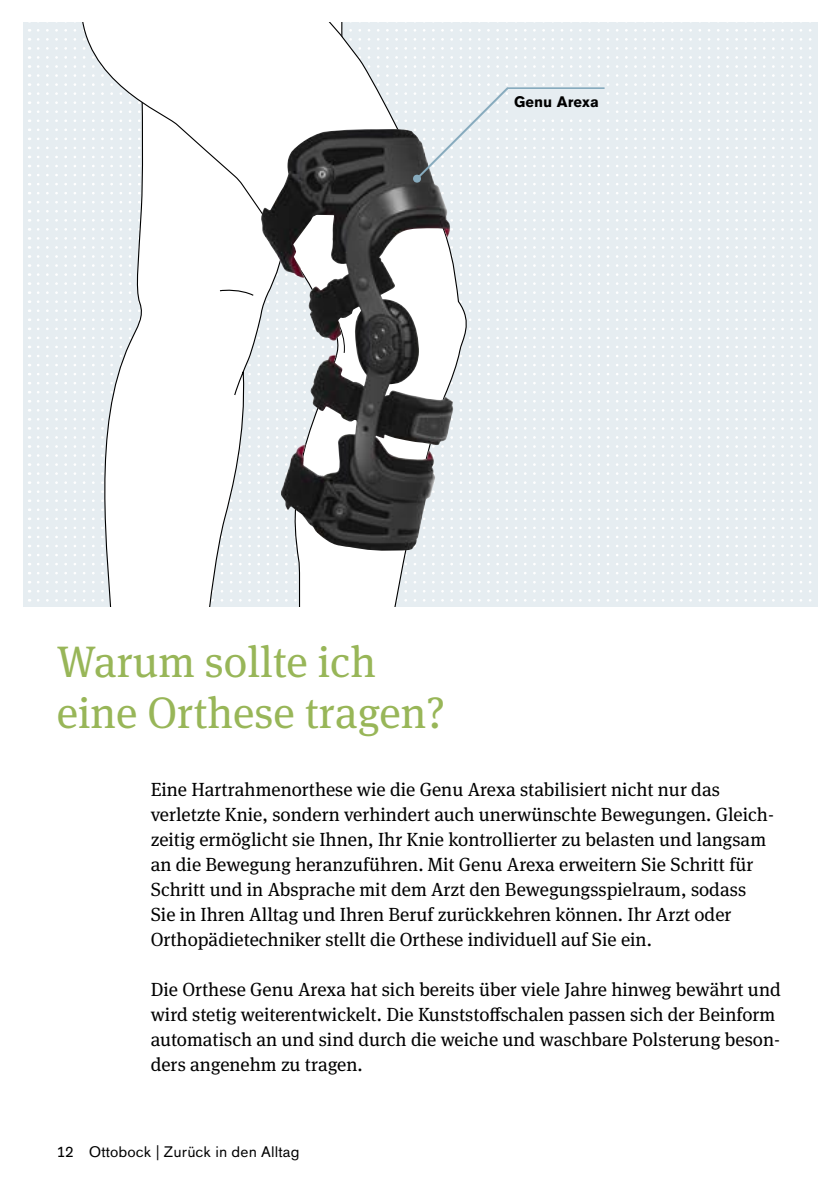
<style>
.page{position:relative;width:840px;height:1191px;background:#fff}
.page>*{position:absolute;margin:0;border:0;box-sizing:border-box;transform-origin:0 0}
.t1{font:44px/51px "OBO Serif";color:#98b658}
.t2{font:19px/25px "OBO Serif";color:#000}
.t3{font:15px "OBO Sans";letter-spacing:.005em;color:#000}
.t4{font:700 15px "OBO Sans";letter-spacing:.005em;color:#000}
</style>
<div class="page">
<div style="left:23px;top:23px;width:793px;height:584px;background:#e6edf1"></div>
<svg style="left:38px;top:56px;width:773px;height:3px"></svg>
<svg style="left:38px;top:65px;width:773px;height:3px"></svg>
<svg style="left:38px;top:74px;width:773px;height:3px"></svg>
<svg style="left:38px;top:192px;width:773px;height:2px"></svg>
<svg style="left:38px;top:201px;width:773px;height:2px"></svg>
<svg style="left:38px;top:210px;width:773px;height:2px"></svg>
<svg style="left:38px;top:219px;width:773px;height:3px"></svg>
<svg style="left:38px;top:228px;width:773px;height:3px"></svg>
<svg style="left:38px;top:237px;width:773px;height:3px"></svg>
<svg style="left:38px;top:246px;width:773px;height:3px"></svg>
<svg style="left:38px;top:255px;width:773px;height:3px"></svg>
<svg style="left:38px;top:264px;width:773px;height:3px"></svg>
<svg style="left:38px;top:273px;width:773px;height:3px"></svg>
<svg style="left:38px;top:309px;width:773px;height:3px"></svg>
<svg style="left:38px;top:364px;width:773px;height:2px"></svg>
<svg style="left:38px;top:373px;width:773px;height:2px"></svg>
<svg style="left:38px;top:382px;width:773px;height:2px"></svg>
<svg style="left:38px;top:391px;width:773px;height:2px"></svg>
<svg style="left:38px;top:400px;width:773px;height:2px"></svg>
<svg style="left:38px;top:409px;width:773px;height:2px"></svg>
<svg style="left:38px;top:418px;width:773px;height:3px"></svg>
<svg style="left:38px;top:427px;width:773px;height:3px"></svg>
<svg style="left:38px;top:436px;width:773px;height:3px"></svg>
<svg style="left:38px;top:445px;width:773px;height:3px"></svg>
<svg style="left:38px;top:454px;width:773px;height:3px"></svg>
<svg style="left:38px;top:463px;width:773px;height:3px"></svg>
<svg style="left:38px;top:472px;width:773px;height:3px"></svg>
<svg style="left:38px;top:481px;width:773px;height:3px"></svg>
<svg style="left:38px;top:490px;width:773px;height:3px"></svg>
<svg style="left:38px;top:499px;width:773px;height:3px"></svg>
<svg style="left:38px;top:509px;width:773px;height:2px"></svg>
<svg style="left:38px;top:518px;width:773px;height:2px"></svg>
<svg style="left:38px;top:527px;width:773px;height:2px"></svg>
<svg style="left:38px;top:536px;width:773px;height:2px"></svg>
<svg style="left:38px;top:545px;width:773px;height:2px"></svg>
<svg style="left:38px;top:554px;width:773px;height:2px"></svg>
<svg style="left:38px;top:563px;width:773px;height:2px"></svg>
<svg style="left:38px;top:572px;width:773px;height:2px"></svg>
<svg style="left:38px;top:581px;width:773px;height:2px"></svg>
<svg style="left:38px;top:590px;width:773px;height:2px"></svg>
<svg style="left:38px;top:599px;width:773px;height:2px"></svg>
<svg style="left:38px;top:29px;width:773px;height:21px"></svg>
<svg style="left:38px;top:282px;width:773px;height:21px"></svg>
<svg style="left:80px;top:23px;width:393px;height:584px;fill:#fff"></svg>
<svg style="left:38px;top:318px;width:773px;height:39px"></svg>
<img style="left:260px;top:185px;width:118px;height:201px">
<svg style="left:38px;top:83px;width:773px;height:102px"></svg>
<div style="left:508px;top:90px;width:96px;height:23px;background:#e6edf1"></div>
<p class="t4" style="left:513px;top:93px;width:86px">Genu Arexa</p>
<h1 class="t1" style="left:57px;top:636px;width:390px">Warum sollte ich eine Orthese tragen?</h1>
<p class="t2" style="left:151px;top:777px;width:624px">Eine Hartrahmenorthese wie die Genu Arexa stabilisiert nicht nur das verletzte Knie, sondern verhindert auch unerwünschte Bewegungen. Gleich&shy;zeitig ermöglicht sie Ihnen, Ihr Knie kontrollierter zu belasten und langsam an die Bewegung heranzuführen. Mit Genu Arexa erweitern Sie Schritt für Schritt und in Absprache mit dem Arzt den Bewegungsspielraum, sodass Sie in Ihren Alltag und Ihren Beruf zurückkehren können. Ihr Arzt oder Orthopädietechniker stellt die Orthese individuell auf Sie ein.</p>
<p class="t2" style="left:151px;top:977px;width:631px">Die Orthese Genu Arexa hat sich bereits über viele Jahre hinweg bewährt und wird stetig weiterentwickelt. Die Kunststoffschalen passen sich der Beinform automatisch an und sind durch die weiche und waschbare Polsterung beson&shy;ders angenehm zu tragen.</p>
<p class="t3" style="left:57px;top:1143px;width:244px">12 Ottobock | Zurück in den Alltag</p>
</div>
